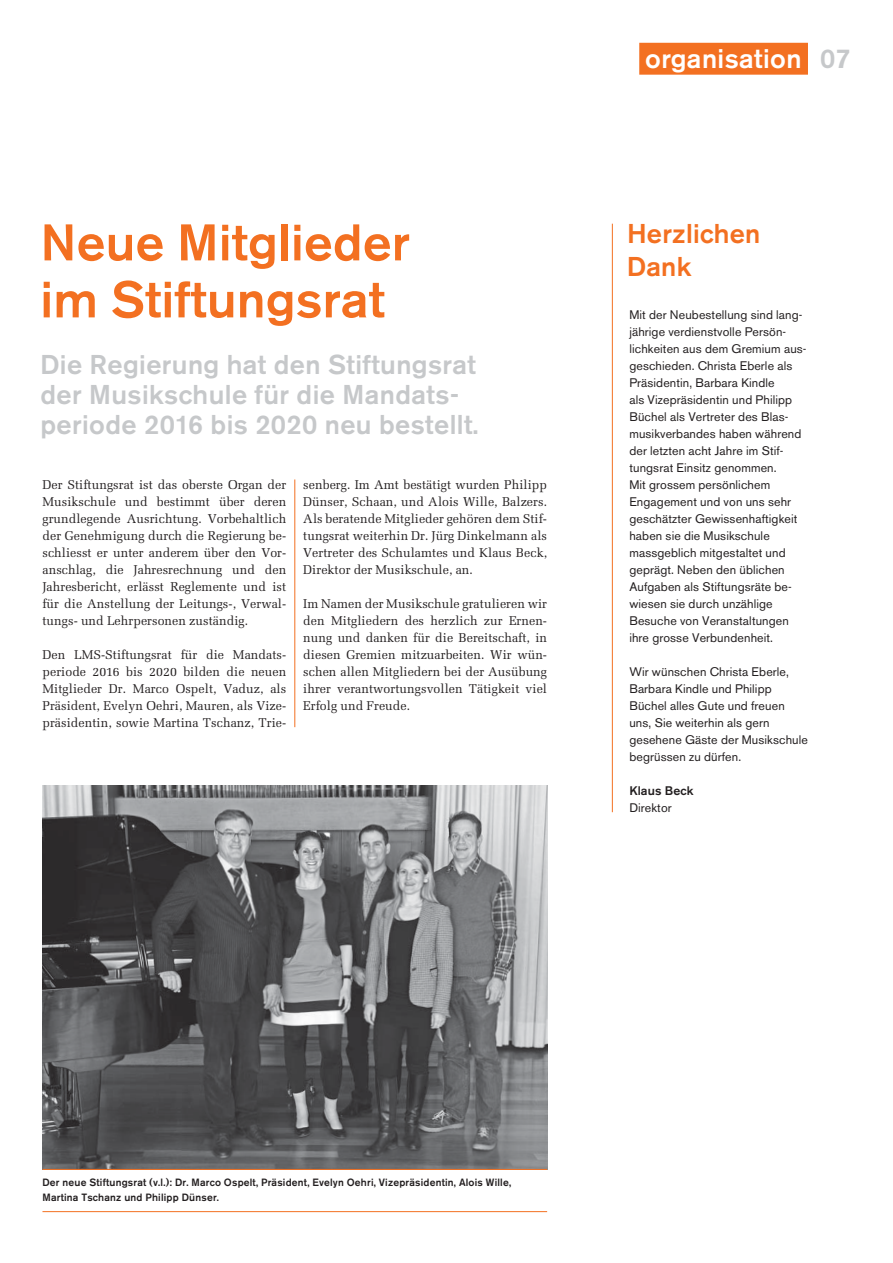
<style>
.page{position:relative;width:893px;height:1263px;background:#fff}
.page>*{position:absolute;margin:0;border:0;box-sizing:border-box;transform-origin:0 0}
.t1{font:500 51px/57px "Akzidenz Grotesk BE";letter-spacing:.005em;color:#f37021}
.t2{font:500 27px/30px "Akzidenz Grotesk BE";letter-spacing:.015em;color:#c6c8ca}
.t3{font:500 27px/33px "Akzidenz Grotesk BE";letter-spacing:.01em;color:#f37021}
.t4{font:500 27px "Akzidenz Grotesk BE";letter-spacing:.015em;color:#fff}
.t5{font:12.75px/17px "Melior LT Std";letter-spacing:.005em;color:#231f20;text-align:justify}
.t6{font:12.3px/17px "Akzidenz Grotesk BE";letter-spacing:.01em;color:#231f20}
.t7{font:500 12.3px "Akzidenz Grotesk BE";letter-spacing:.01em;color:#231f20}
.t8{font:500 10.5px/14.2px "Akzidenz Grotesk BE";letter-spacing:.02em;color:#231f20}
.s1{color:#c6c8ca}
</style>
<div class="page">
<hr style="left:294px;top:479px;width:1px;height:248px;background:#f37021">
<img style="left:42px;top:786px;width:505px;height:383px">
<hr style="left:42px;top:1169px;width:505px;height:1px;background:#f37021">
<hr style="left:42px;top:1211px;width:505px;height:1px;background:#f37021">
<hr style="left:612px;top:224px;width:1px;height:588px;background:#f37021">
<div style="left:639px;top:43px;width:169px;height:32px;background:#f37021"></div>
<h1 class="t1" style="left:40px;top:218px;width:371px">Neue Mitglieder im Stiftungsrat</h1>
<h2 class="t2" style="left:40px;top:352px;width:440px">Die Regierung hat den Stiftungsrat der Musikschule für die Mandats&shy;periode 2016 bis 2020 neu bestellt.</h2>
<p class="t5" style="left:42px;top:477px;width:245px">Der Stiftungsrat ist das oberste Organ der Musikschule und bestimmt über deren grundlegende Ausrichtung. Vorbehaltlich der Genehmigung durch die Regierung be&shy;schliesst er unter anderem über den Vor&shy;anschlag, die Jahresrechnung und den Jahresbericht, erlässt Reglemente und ist für die Anstellung der Leitungs-, Verwal&shy;tungs- und Lehrpersonen zuständig.</p>
<p class="t5" style="left:42px;top:647px;width:245px">Den LMS-Stiftungsrat für die Mandats&shy;periode 2016 bis 2020 bilden die neuen Mitglieder Dr. Marco Ospelt, Vaduz, als Präsident, Evelyn Oehri, Mauren, als Vize&shy;präsidentin, sowie Martina Tschanz, Trie-</p>
<p class="t5" style="left:303px;top:477px;width:245px">senberg. Im Amt bestätigt wurden Philipp Dünser, Schaan, und Alois Wille, Balzers.<br>Als beratende Mitglieder gehören dem Stif&shy;tungsrat weiterhin Dr. Jürg Dinkelmann als Vertreter des Schulamtes und Klaus Beck, Direktor der Musikschule, an.</p>
<p class="t5" style="left:303px;top:596px;width:245px">Im Namen der Musikschule gratulieren wir den Mitgliedern des herzlich zur Ernen&shy;nung und danken für die Bereitschaft, in diesen Gremien mitzuarbeiten. Wir wün&shy;schen allen Mitgliedern bei der Ausübung ihrer verantwortungsvollen Tätigkeit viel Erfolg und Freude.</p>
<h2 class="t4" style="left:645px;top:49px;width:207px">organisation <span class="s1">07</span></h2>
<h2 class="t3" style="left:627px;top:220px;width:135px">Herzlichen<br>Dank</h2>
<p class="t6" style="left:629px;top:308px;width:179px">Mit der Neubestellung sind lang&shy;jährige verdienstvolle Persön&shy;lichkeiten aus dem Gremium aus&shy;geschieden. Christa Eberle als<br>Präsidentin, Barbara Kindle<br>als Vizepräsidentin und Philipp<br>Büchel als Vertreter des Blas&shy;musikverbandes haben während der letzten acht Jahre im Stif&shy;tungsrat Einsitz genommen.<br>Mit grossem persönlichem<br>Engagement und von uns sehr geschätzter Gewissenhaftigkeit haben sie die Musikschule massgeblich mitgestaltet und geprägt. Neben den üblichen<br>Aufgaben als Stiftungsräte be&shy;wiesen sie durch unzählige<br>Besuche von Veranstaltungen ihre grosse Verbundenheit.</p>
<p class="t6" style="left:629px;top:665px;width:180px">Wir wünschen Christa Eberle,<br>Barbara Kindle und Philipp<br>Büchel alles Gute und freuen uns, Sie weiterhin als gern gesehene Gäste der Musikschule begrüssen zu dürfen.</p>
<p class="t7" style="left:629px;top:787px;width:66px">Klaus Beck</p>
<p class="t6" style="left:629px;top:801px;width:44px">Direktor</p>
<p class="t8" style="left:42px;top:1176px;width:470px">Der neue Stiftungsrat (v.l.): Dr. Marco Ospelt, Präsident, Evelyn Oehri, Vizepräsidentin, Alois Wille,<br>Martina Tschanz und Philipp Dünser.</p>
</div>
